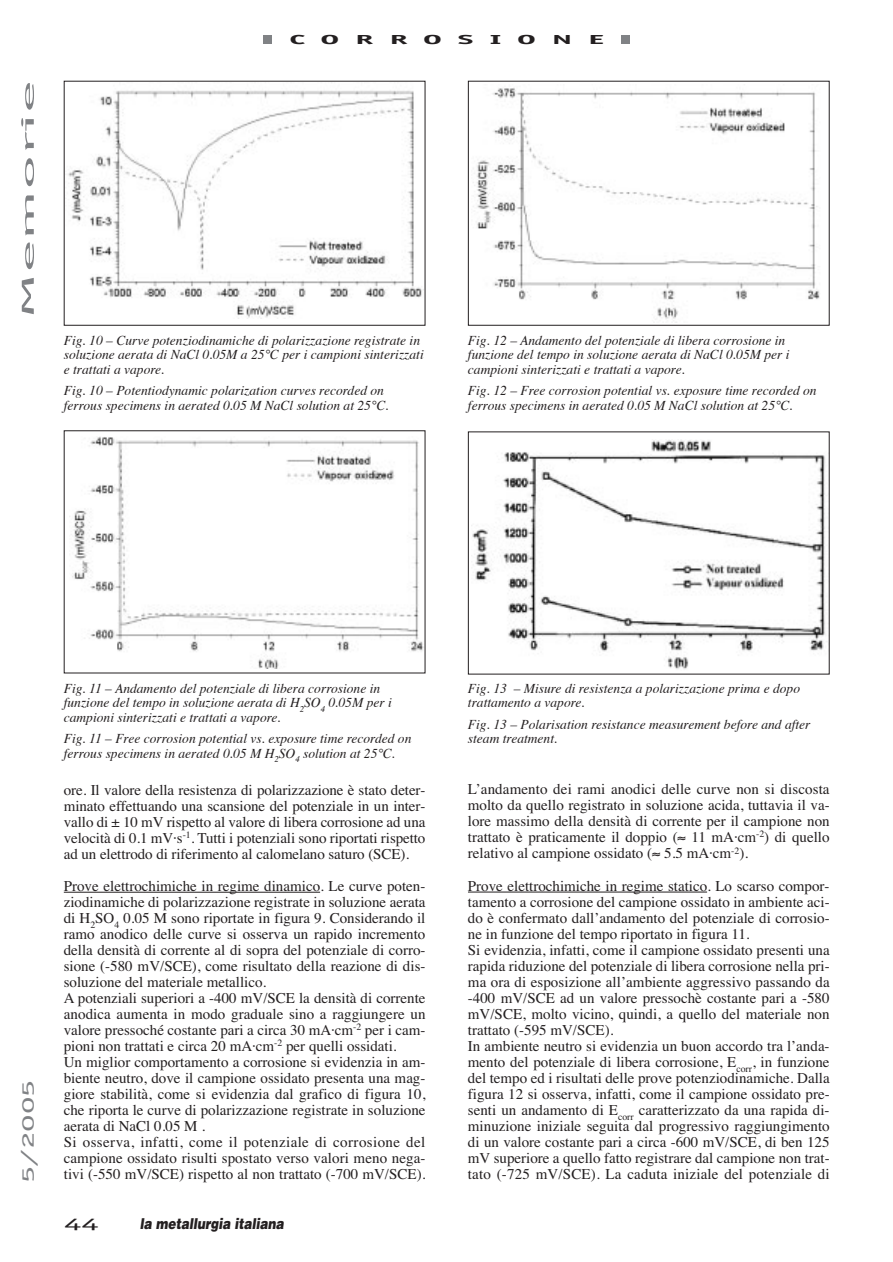
<style>
.page{position:relative;width:893px;height:1262px;background:#fff}
.page>*{position:absolute;margin:0;border:0;box-sizing:border-box;transform-origin:0 0}
.t1{font:18px "Officina Sans";color:#808285;scale:4 1}
.t2{font:18px "Officina Sans";color:#808285;scale:2 1}
.t3{font:18px "Officina Sans";color:#231f20;scale:2 1}
.t4{font:15px/16px "Times";color:#231f20;text-align:justify}
.t5{font:italic 900 15px "Helvetica";color:#231f20;scale:.8 1}
.t6{font:italic 13.5px/14.2px "Times";color:#231f20}
.t7{font:700 13.5px "Officina Sans";letter-spacing:.47em;color:#231f20;scale:2.5 1}
</style>
<div class="page">
<div style="left:621px;top:36px;width:8px;height:8px;background:#808285"></div>
<div style="left:263px;top:36px;width:9px;height:8px;background:#808285"></div>
<hr style="left:64px;top:891px;width:256px;height:1px;background:#231f20">
<img style="left:68px;top:90px;width:354px;height:228px">
<div style="left:64px;top:81px;width:361px;height:245px;border:1px solid #231f20"></div>
<img style="left:71px;top:436px;width:352px;height:233px">
<img style="left:473px;top:88px;width:347px;height:233px">
<div style="left:468px;top:81px;width:361px;height:245px;border:1px solid #231f20"></div>
<img style="left:471px;top:440px;width:356px;height:229px">
<hr style="left:468px;top:891px;width:239px;height:1px;background:#231f20">
<p class="t1" style="left:21px;top:319px;width:61px;rotate:-90deg">Memorie</p>
<p class="t7" style="left:289px;top:34px;width:127px">CORROSIONE</p>
<p class="t6" style="left:64px;top:334px;width:361px">Fig. 10 – Curve potenziodinamiche di polarizzazione registrate in soluzione aerata di NaCl 0.05M a 25°C per i campioni sinterizzati e trattati a vapore.</p>
<p class="t6" style="left:64px;top:385px;width:326px">Fig. 10 – Potentiodynamic polarization curves recorded on ferrous specimens in aerated 0.05 M NaCl solution at 25°C.</p>
<p class="t6" style="left:468px;top:334px;width:323px">Fig. 12 – Andamento del potenziale di libera corrosione in funzione del tempo in soluzione aerata di NaCl 0.05M per i campioni sinterizzati e trattati a vapore.</p>
<p class="t6" style="left:468px;top:385px;width:350px">Fig. 12 – Free corrosion potential vs. exposure time recorded on ferrous specimens in aerated 0.05 M NaCl solution at 25°C.</p>
<p class="t2" style="left:21px;top:1182px;width:53px;rotate:-90deg">5/2005</p>
<p class="t6" style="left:64px;top:682px;width:329px">Fig. 11 – Andamento del potenziale di libera corrosione in funzione del tempo in soluzione aerata di H<sub>2</sub>SO<sub>4</sub> 0.05M per i campioni sinterizzati e trattati a vapore.</p>
<p class="t6" style="left:64px;top:733px;width:349px">Fig. 11 – Free corrosion potential vs. exposure time recorded on ferrous specimens in aerated 0.05 M H<sub>2</sub>SO<sub>4</sub> solution at 25°C.</p>
<p class="t4" style="left:64px;top:783px;width:363px">ore. Il valore della resistenza di polarizzazione è stato deter&shy;minato effettuando una scansione del potenziale in un inter&shy;vallo di ± 10 mV rispetto al valore di libera corrosione ad una velocità di 0.1 mV⋅s<sup>-1</sup>. Tutti i potenziali sono riportati rispetto ad un elettrodo di riferimento al calomelano saturo (SCE).</p>
<p class="t4" style="left:64px;top:879px;width:363px;text-align:left">Prove elettrochimiche in regime dinamico. Le curve poten&shy;ziodinamiche di polarizzazione registrate in soluzione aerata di H<sub>2</sub>SO<sub>4</sub> 0.05 M sono riportate in figura 9. Considerando il ramo anodico delle curve si osserva un rapido incremento della densità di corrente al di sopra del potenziale di corro&shy;sione (-580 mV/SCE), come risultato della reazione di dis&shy;soluzione del materiale metallico.<br>A potenziali superiori a -400 mV/SCE la densità di corrente anodica aumenta in modo graduale sino a raggiungere un valore pressoché costante pari a circa 30 mA⋅cm<sup>-2</sup> per i cam&shy;pioni non trattati e circa 20 mA⋅cm<sup>-2</sup> per quelli ossidati.<br>Un miglior comportamento a corrosione si evidenzia in am&shy;biente neutro, dove il campione ossidato presenta una mag&shy;giore stabilità, come si evidenzia dal grafico di figura 10, che riporta le curve di polarizzazione registrate in soluzione aerata di NaCl 0.05 M .<br>Si osserva, infatti, come il potenziale di corrosione del campione ossidato risulti spostato verso valori meno nega&shy;tivi (-550 mV/SCE) rispetto al non trattato (-700 mV/SCE).</p>
<p class="t3" style="left:64px;top:1216px;width:19px">44</p>
<p class="t5" style="left:140px;top:1217px;width:182px">la metallurgia italiana</p>
<p class="t6" style="left:468px;top:682px;width:333px">Fig. 13 – Misure di resistenza a polarizzazione prima e dopo trattamento a vapore.</p>
<p class="t6" style="left:468px;top:718px;width:344px">Fig. 13 – Polarisation resistance measurement before and after steam treatment.</p>
<p class="t4" style="left:468px;top:782px;width:363px">L’andamento dei rami anodici delle curve non si discosta molto da quello registrato in soluzione acida, tuttavia il va&shy;lore massimo della densità di corrente per il campione non trattato è praticamente il doppio (≈ 11 mA⋅cm<sup>-2</sup>) di quello relativo al campione ossidato (≈ 5.5 mA⋅cm<sup>-2</sup>).</p>
<p class="t4" style="left:468px;top:879px;width:363px;text-align:left">Prove elettrochimiche in regime statico. Lo scarso compor&shy;tamento a corrosione del campione ossidato in ambiente aci&shy;do è confermato dall’andamento del potenziale di corrosio&shy;ne in funzione del tempo riportato in figura 11.<br>Si evidenzia, infatti, come il campione ossidato presenti una rapida riduzione del potenziale di libera corrosione nella pri&shy;ma ora di esposizione all’ambiente aggressivo passando da -400 mV/SCE ad un valore pressochè costante pari a -580 mV/SCE, molto vicino, quindi, a quello del materiale non trattato (-595 mV/SCE).<br>In ambiente neutro si evidenzia un buon accordo tra l’anda&shy;mento del potenziale di libera corrosione, E<sub>corr</sub>, in funzione del tempo ed i risultati delle prove potenziodinamiche. Dalla figura 12 si osserva, infatti, come il campione ossidato pre&shy;senti un andamento di E<sub>corr</sub> caratterizzato da una rapida di&shy;minuzione iniziale seguita dal progressivo raggiungimento di un valore costante pari a circa -600 mV/SCE, di ben 125 mV superiore a quello fatto registrare dal campione non trat&shy;tato (-725 mV/SCE). La caduta iniziale del potenziale di</p>
</div>
